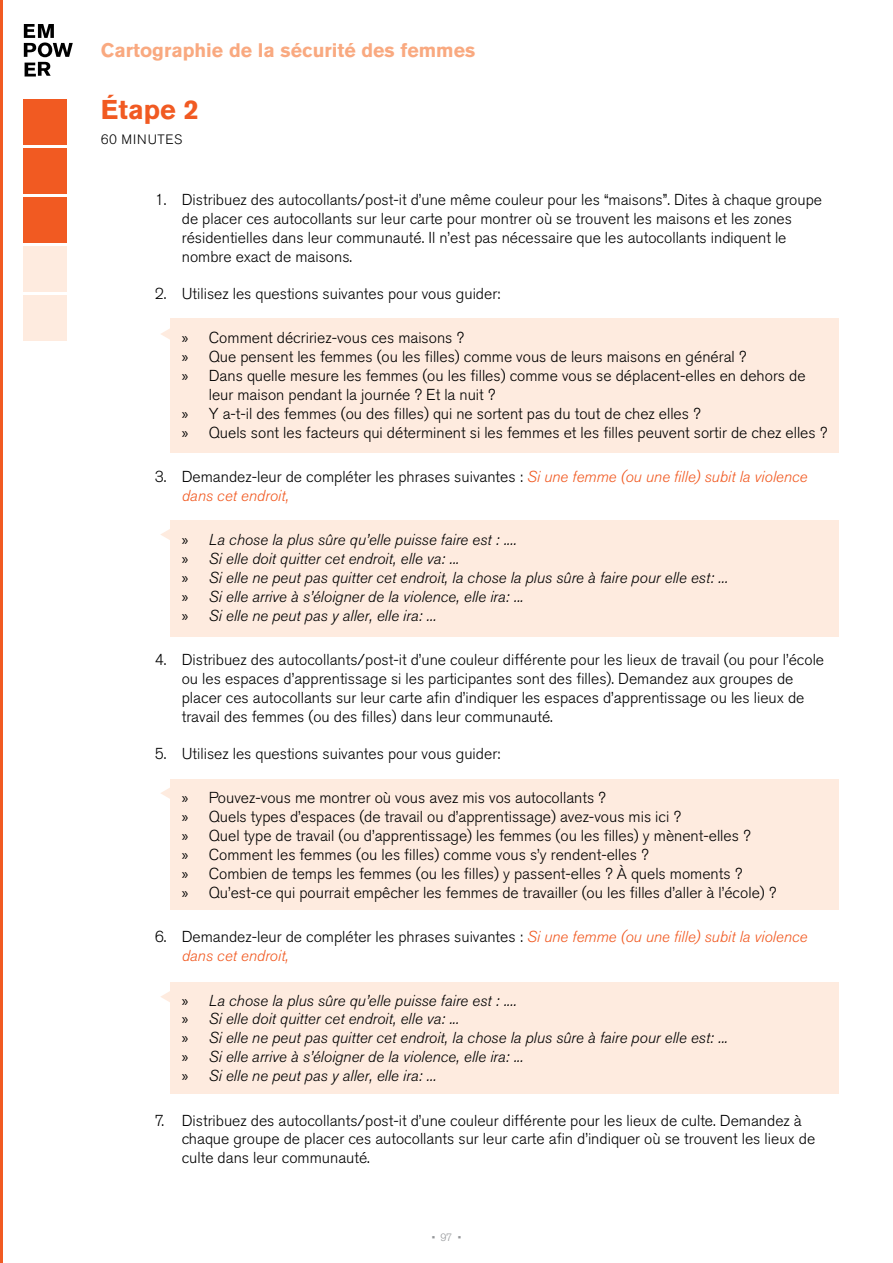
<style>
.page{position:relative;width:893px;height:1263px;background:#fff}
.page>*{position:absolute;margin:0;border:0;box-sizing:border-box;transform-origin:0 0}
.t1{font:700 27px "Akzidenz Grotesk Std";color:#f15a22}
.t2{font:700 19.5px "Akzidenz Grotesk Std";color:#f9a980}
.t3{font:300 15.75px/18.9px "Akzidenz Grotesk Std";color:#000}
.t4{font:italic 300 15.75px/18.9px "Akzidenz Grotesk Std";color:#000}
.t5{font:italic 300 15.75px/18.9px "Akzidenz Grotesk Std";color:#f15a22}
.t6{font:300 13.5px "Akzidenz Grotesk Std";letter-spacing:.045em;color:#000}
.t7{font:300 10.5px "Akzidenz Grotesk Std";color:#939598}
.s1{font-family:"Myriad Pro";font-weight:400}
.s2{font-style:normal;color:#000}
.s3{font-family:"Myriad Pro";font-weight:400;font-style:normal}
</style>
<div class="page">
<svg style="left:24px;top:24px;width:49px;height:53px"></svg>
<hr style="left:0;top:0;width:3px;height:1263px;background:#f15a22">
<div style="left:24px;top:148px;width:43px;height:45px;background:#f15a22"></div>
<div style="left:24px;top:99px;width:43px;height:45px;background:#f15a22"></div>
<div style="left:24px;top:197px;width:43px;height:45px;background:#f15a22"></div>
<div style="left:24px;top:246px;width:43px;height:45px;background:#feebdf"></div>
<div style="left:24px;top:296px;width:43px;height:45px;background:#feebdf"></div>
<div style="left:170px;top:520px;width:669px;height:117px;background:#feebdf"></div>
<svg style="left:160px;top:529px;width:10px;height:11px"></svg>
<div style="left:170px;top:982px;width:669px;height:112px;background:#feebdf"></div>
<svg style="left:160px;top:991px;width:10px;height:11px"></svg>
<div style="left:170px;top:779px;width:669px;height:131px;background:#feebdf"></div>
<svg style="left:161px;top:788px;width:9px;height:11px"></svg>
<div style="left:170px;top:318px;width:669px;height:135px;background:#feebdf"></div>
<svg style="left:161px;top:328px;width:9px;height:12px"></svg>
<p class="t2" style="left:101px;top:39px;width:376px">Cartographie de la sécurité des femmes</p>
<h1 class="t1" style="left:101px;top:94px;width:100px">Étape 2</h1>
<p class="t6" style="left:101px;top:132px;width:83px">60 MINUTES</p>
<p class="t3" style="left:182px;top:190px;width:642px;text-indent:-27px">1. Distribuez des autocollants/post-it d’une même couleur pour les “maisons”. Dites à chaque groupe de placer ces autocollants sur leur carte pour montrer où se trouvent les maisons et les zones résidentielles dans leur communauté. Il n’est pas nécessaire que les autocollants indiquent le nombre exact de maisons.</p>
<p class="t3" style="left:155px;top:284px;width:347px">2. Utilisez les questions suivantes pour vous guider:</p>
<p class="t3" style="left:182px;top:328px;width:284px"><span class="s1">»</span> Comment décririez-vous ces maisons ?</p>
<p class="t3" style="left:182px;top:347px;width:566px"><span class="s1">»</span> Que pensent les femmes (ou les filles) comme vous de leurs maisons en général ?</p>
<p class="t3" style="left:182px;top:366px;width:625px"><span class="s1">»</span> Dans quelle mesure les femmes (ou les filles) comme vous se déplacent-elles en dehors de</p>
<p class="t3" style="left:209px;top:385px;width:288px">leur maison pendant la journée ? Et la nuit ?</p>
<p class="t3" style="left:182px;top:404px;width:520px"><span class="s1">»</span> Y a-t-il des femmes (ou des filles) qui ne sortent pas du tout de chez elles ?</p>
<p class="t3" style="left:182px;top:423px;width:647px"><span class="s1">»</span> Quels sont les facteurs qui déterminent si les femmes et les filles peuvent sortir de chez elles ?</p>
<p class="t5" style="left:182px;top:467px;width:627px;text-indent:-27px"><span class="s2">3. Demandez-leur de compléter les phrases suivantes :</span> Si une femme (ou une fille) subit la violence dans cet endroit,</p>
<p class="t4" style="left:182px;top:530px;width:548px"><span class="s3">»</span> La chose la plus sûre qu’elle puisse faire est : ....<br><span class="s3">»</span> Si elle doit quitter cet endroit, elle va: ...<br><span class="s3">»</span> Si elle ne peut pas quitter cet endroit, la chose la plus sûre à faire pour elle est: ... <span class="s3">»</span> Si elle arrive à s’éloigner de la violence, elle ira: ...<br><span class="s3">»</span> Si elle ne peut pas y aller, elle ira: ...</p>
<p class="t3" style="left:182px;top:651px;width:644px;text-indent:-27px">4. Distribuez des autocollants/post-it d’une couleur différente pour les lieux de travail (ou pour l’école ou les espaces d’apprentissage si les participantes sont des filles). Demandez aux groupes de placer ces autocollants sur leur carte afin d’indiquer les espaces d’apprentissage ou les lieux de travail des femmes (ou des filles) dans leur communauté.</p>
<p class="t3" style="left:155px;top:744px;width:347px">5. Utilisez les questions suivantes pour vous guider:</p>
<p class="t3" style="left:182px;top:789px;width:596px"><span class="s1">»</span> Pouvez-vous me montrer où vous avez mis vos autocollants ?<br><span class="s1">»</span> Quels types d’espaces (de travail ou d’apprentissage) avez-vous mis ici ?<br><span class="s1">»</span> Quel type de travail (ou d’apprentissage) les femmes (ou les filles) y mènent-elles ?<br><span class="s1">»</span> Comment les femmes (ou les filles) comme vous s’y rendent-elles ?<br><span class="s1">»</span> Combien de temps les femmes (ou les filles) y passent-elles ? À quels moments ?<br><span class="s1">»</span> Qu’est-ce qui pourrait empêcher les femmes de travailler (ou les filles d’aller à l’école) ?</p>
<p class="t5" style="left:182px;top:927px;width:627px;text-indent:-27px"><span class="s2">6. Demandez-leur de compléter les phrases suivantes :</span> Si une femme (ou une fille) subit la violence dans cet endroit,</p>
<p class="t4" style="left:182px;top:991px;width:548px"><span class="s3">»</span> La chose la plus sûre qu’elle puisse faire est : ....<br><span class="s3">»</span> Si elle doit quitter cet endroit, elle va: ...<br><span class="s3">»</span> Si elle ne peut pas quitter cet endroit, la chose la plus sûre à faire pour elle est: ... <span class="s3">»</span> Si elle arrive à s’éloigner de la violence, elle ira: ...<br><span class="s3">»</span> Si elle ne peut pas y aller, elle ira: ...</p>
<p class="t3" style="left:182px;top:1111px;width:635px;text-indent:-27px">7. Distribuez des autocollants/post-it d’une couleur différente pour les lieux de culte. Demandez à chaque groupe de placer ces autocollants sur leur carte afin d’indiquer où se trouvent les lieux de culte dans leur communauté.</p>
<p class="t7" style="left:432px;top:1231px;width:31px">• 97 •</p>
</div>
